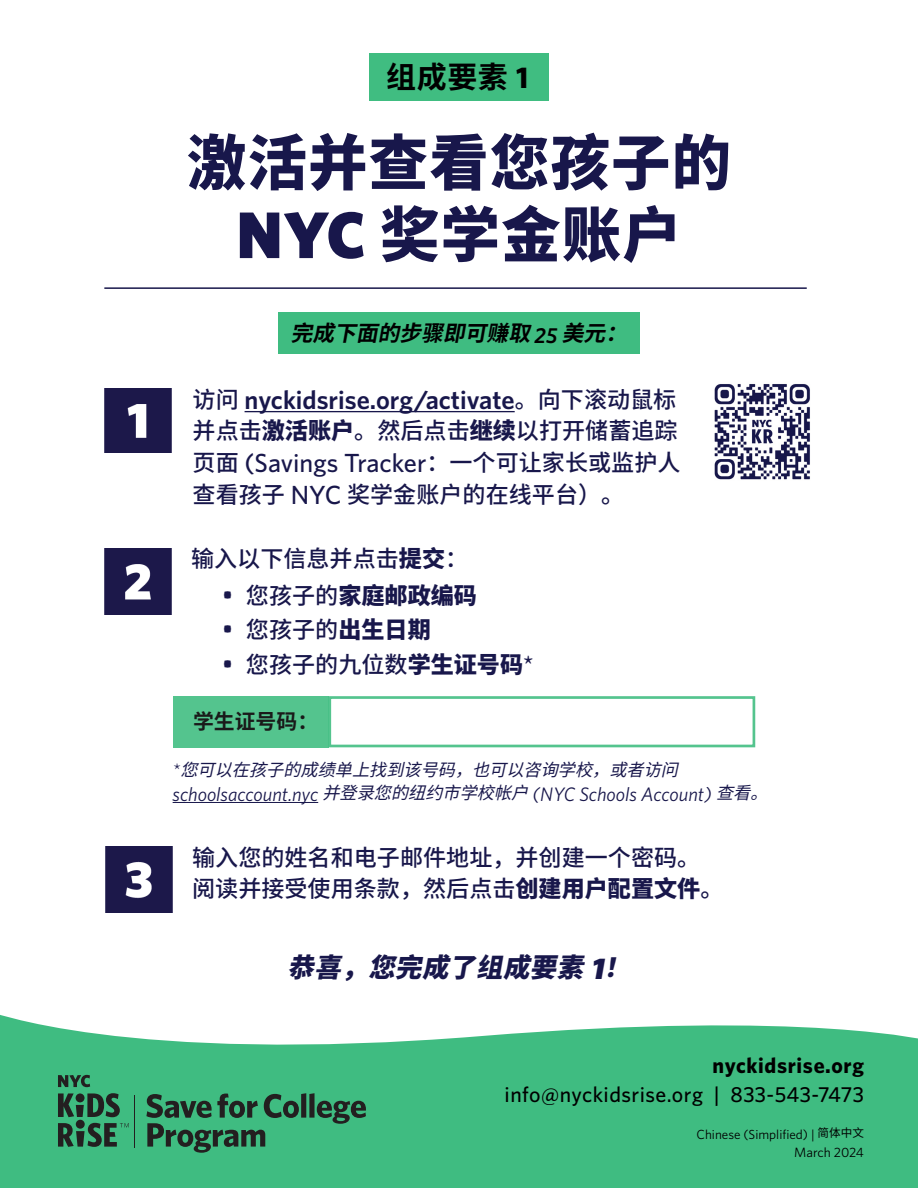
<style>
.page{position:relative;width:918px;height:1188px;background:#fff}
.page>*{position:absolute;margin:0;border:0;box-sizing:border-box;transform-origin:0 0}
.t1{font:900 60px/72px "Noto Sans SC";letter-spacing:.02em;color:#18174b;text-align:center}
.t2{font:700 30px "Noto Sans SC";color:#000}
.t3{font:italic 900 26.4px "Noto Sans SC";color:#18174b}
.t4{font:600 26.25px "Whitney";color:#18174b}
.t5{font:500 26.25px "Whitney";color:#18174b}
.t6{font:500 23.1px/31.5px "Noto Sans SC";color:#18174b}
.t7{font:900 23.1px "Noto Sans SC";color:#18174b}
.t8{font:500 21.75px "Whitney";letter-spacing:.02em;color:#000}
.t9{font:italic 700 21.75px "Noto Sans SC";color:#000}
.t10{font:700 21.75px "Whitney";letter-spacing:.03em;color:#000}
.t11{font:700 20.85px "Noto Sans SC";color:#000}
.t12{font:italic 19.5px "Whitney";color:#18174b}
.t13{font:italic 17.1px "Noto Sans SC";color:#18174b}
.t14{font:13.5px "Whitney";color:#000}
.t15{font:13.2px "Whitney";color:#000}
.s1{font-family:"Whitney"}
.s2{font-family:"Whitney";font-size:66px}
.s3{font-family:"Whitney";font-weight:600}
.s4{font-family:"Noto Sans SC";font-weight:500;font-size:23.1px}
.s5{font-weight:900}
.s6{font-family:"Noto Sans SC";font-size:23.1px}
.s7{font-family:"Whitney";font-size:26.25px}
.s8{font-family:"Whitney";font-weight:500;font-size:26.25px}
.s9{font-weight:500}
.s10{font-family:"Whitney";font-size:19.5px}
.s11{font-family:"Noto Sans SC";font-size:17.1px}
.s12{font-family:"Whitney";font-size:30px}
.s13{font-family:"Noto Sans SC";font-size:11.55px}
</style>
<div class="page">
<svg style="left:0;top:1015px;width:918px;height:173px;fill:#3fbc81"></svg>
<svg style="left:58px;top:1093px;width:62px;height:24px"></svg>
<div style="left:76px;top:1093px;width:9px;height:9px;background:#231f20;border-radius:50%"></div>
<svg style="left:58px;top:1075px;width:32px;height:12px"></svg>
<div style="left:76px;top:1120px;width:9px;height:9px;background:#231f20;border-radius:50%"></div>
<svg style="left:58px;top:1123px;width:71px;height:24px"></svg>
<hr style="left:135px;top:1096px;width:1px;height:52px;background:#231f20">
<svg style="left:146px;top:1093px;width:220px;height:60px"></svg>
<img style="left:106px;top:846px;width:67px;height:66px">
<hr style="left:173px;top:802px;width:145px;height:1px;background:#18174b">
<div style="left:328px;top:696px;width:427px;height:51px;background:#fff;border:3px solid #2bb673"></div>
<div style="left:173px;top:696px;width:155px;height:51px;background:#54c48e"></div>
<img style="left:104px;top:548px;width:67px;height:67px">
<img style="left:714px;top:384px;width:96px;height:96px">
<hr style="left:245px;top:411px;width:270px;height:1px;background:#18174b">
<img style="left:104px;top:388px;width:67px;height:64px">
<div style="left:278px;top:312px;width:362px;height:42px;background:#3fbc81"></div>
<hr style="left:104px;top:287px;width:703px;height:2px;background:#18174b">
<div style="left:369px;top:54px;width:180px;height:47px;background:#40bd81"></div>
<p class="t2" style="left:386px;top:60px;width:144px">组成要素 <span class="s1">1</span></p>
<p class="t1" style="left:187px;top:128px;width:546px">激活并查看您孩子的<br><span class="s2">NYC</span> 奖学金账户</p>
<p class="t9" style="left:291px;top:321px;width:349px">完成下面的步骤即可赚取 <span class="s3">2 5</span> 美元：</p>
<p class="t4" style="left:193px;top:382px;width:485px"><span class="s4">访问</span> nyckidsrise.org/activate<span class="s4">。向下滚动鼠标</span></p>
<p class="t6" style="left:193px;top:416px;width:487px">并点击<span class="s5">激活账户</span>。然后点击<span class="s5">继续</span>以打开储蓄追踪</p>
<p class="t5" style="left:193px;top:446px;width:489px"><span class="s6">页面</span> (Savings Tracker<span class="s6">：一个可让家长或监护人</span></p>
<p class="t6" style="left:193px;top:479px;width:433px">查看孩子 <span class="s7">NYC</span> 奖学金账户的在线平台）。</p>
<p class="t6" style="left:191px;top:543px;width:279px">输入以下信息并点击<span class="s5">提交</span>：</p>
<p class="t7" style="left:222px;top:583px;width:256px"><span class="s8">•</span> <span class="s9">您孩子的</span>家庭邮政编码</p>
<p class="t6" style="left:222px;top:615px;width:210px"><span class="s7">•</span> 您孩子的<span class="s5">出生日期</span></p>
<p class="t6" style="left:222px;top:649px;width:313px"><span class="s7">•</span> 您孩子的九位数<span class="s5">学生证号码</span><span class="s7">*</span></p>
<p class="t11" style="left:193px;top:710px;width:127px">学生证号码：</p>
<p class="t13" style="left:173px;top:760px;width:517px"><span class="s10">*</span> 您可以在孩子的成绩单上找到该号码，也可以咨询学校，或者访问</p>
<p class="t12" style="left:173px;top:781px;width:607px">schoolsaccount.nyc <span class="s11">并登录您的纽约市学校帐户</span>(NYC Schools Account) <span class="s11">查看。</span></p>
<p class="t6" style="left:192px;top:842px;width:533px">输入您的姓名和电子邮件地址，并创建一个密码。阅读并接受使用条款，然后点击<span class="s5">创建用户配置文件</span>。</p>
<p class="t3" style="left:288px;top:953px;width:358px">恭喜，您完成了组成要素 <span class="s12">1</span> ！</p>
<p class="t10" style="left:713px;top:1051px;width:153px">nyckidsrise.org</p>
<p class="t8" style="left:505px;top:1080px;width:361px">info@nyckidsrise.org | 833-543-7473</p>
<p class="t15" style="left:697px;top:1125px;width:169px">Chinese (Simplified) | <span class="s13">简体中文</span></p>
<p class="t14" style="left:794px;top:1143px;width:71px">March 2024</p>
</div>
